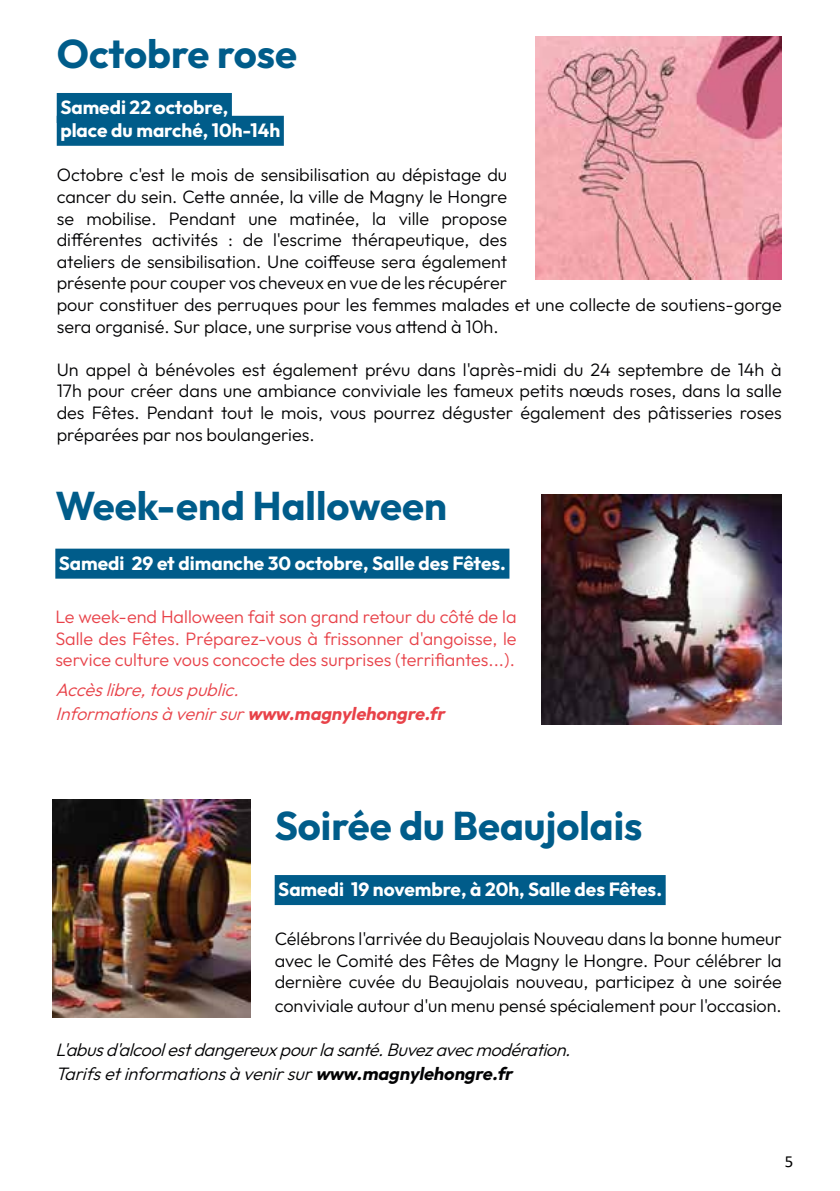
<style>
.page{position:relative;width:840px;height:1191px;background:#fff}
.page>*{position:absolute;margin:0;border:0;box-sizing:border-box;transform-origin:0 0}
.t1{font:700 40px "Outfit";color:#005c8a}
.t2{font:700 19px/22.8px "Outfit";color:#fff}
.t3{font:300 18px/21.6px "Outfit";color:#020203;text-align:justify}
.t4{font:300 18px/21.6px "Outfit";color:#e84249;text-align:justify}
.t5{font:italic 300 18px/24px "Outfit";color:#020203}
.t6{font:italic 300 18px/24px "Outfit";color:#e84249}
.t7{font:17px "Calibri";color:#000}
.s1{font-weight:700}
</style>
<div class="page">
<div style="left:57px;top:93px;width:175px;height:30px;background:#005c8a"></div>
<div style="left:57px;top:116px;width:227px;height:30px;background:#005c8a"></div>
<div style="left:274px;top:875px;width:391px;height:30px;background:#005c8a"></div>
<img style="left:52px;top:799px;width:198px;height:218px">
<div style="left:55px;top:548px;width:454px;height:30px;background:#005c8a"></div>
<img style="left:541px;top:494px;width:240px;height:230px">
<img style="left:535px;top:36px;width:246px;height:243px">
<h1 class="t1" style="left:57px;top:32px;width:241px">Octobre rose</h1>
<p class="t2" style="left:60px;top:96px;width:221px">Samedi 22 octobre, place du marché, 10h-14h</p>
<p class="t3" style="left:57px;top:164px;width:726px;text-align:left">Octobre c'est le mois de sensibilisation au dépistage du<br>cancer du sein. Cette année, la ville de Magny le Hongre<br>se mobilise. Pendant une matinée, la ville propose<br>différentes activités : de l'escrime thérapeutique, des<br>ateliers de sensibilisation. Une coiffeuse sera également<br>présente pour couper vos cheveux en vue de les récupérer<br>pour constituer des perruques pour les femmes malades et une collecte de soutiens-gorge sera organisé. Sur place, une surprise vous attend à 10h.</p>
<p class="t3" style="left:57px;top:359px;width:726px">Un appel à bénévoles est également prévu dans l'après-midi du 24 septembre de 14h à 17h pour créer dans une ambiance conviviale les fameux petits nœuds roses, dans la salle des Fêtes. Pendant tout le mois, vous pourrez déguster également des pâtisseries roses préparées par nos boulangeries.</p>
<h1 class="t1" style="left:55px;top:483px;width:393px">Week-end Halloween</h1>
<p class="t2" style="left:59px;top:551px;width:448px">Samedi 29 et dimanche 30 octobre, Salle des Fêtes.</p>
<p class="t4" style="left:55px;top:606px;width:462px">Le week-end Halloween fait son grand retour du côté de la Salle des Fêtes. Préparez-vous à frissonner d'angoisse, le service culture vous concocte des surprises (terrifiantes...).</p>
<p class="t6" style="left:55px;top:678px;width:394px">Accèslibre,touspublic.<br>Informationsà venirsur<span class="s1">www.magnylehongre.fr</span></p>
<h1 class="t1" style="left:274px;top:803px;width:369px">Soirée du Beaujolais</h1>
<p class="t2" style="left:278px;top:878px;width:385px">Samedi 19 novembre, à 20h, Salle des Fêtes.</p>
<p class="t3" style="left:274px;top:927px;width:508px">Célébrons l'arrivée du Beaujolais Nouveau dans la bonne humeur avec le Comité des Fêtes de Magny le Hongre. Pour célébrer la dernière cuvée du Beaujolais nouveau, participez à une soirée</p>
<p class="t3" style="left:274px;top:995px;width:508px">conviviale autour d'un menu pensé spécialement pour l'occasion.</p>
<p class="t5" style="left:55px;top:1038px;width:521px">L'abusd'alcoolestdangereuxpourlasanté.Buvezavecmodération.<br>Tarifsetinformationsà venirsur<span class="s1">www.magnylehongre.fr</span></p>
<p class="t7" style="left:784px;top:1149px;width:10px">5</p>
</div>
